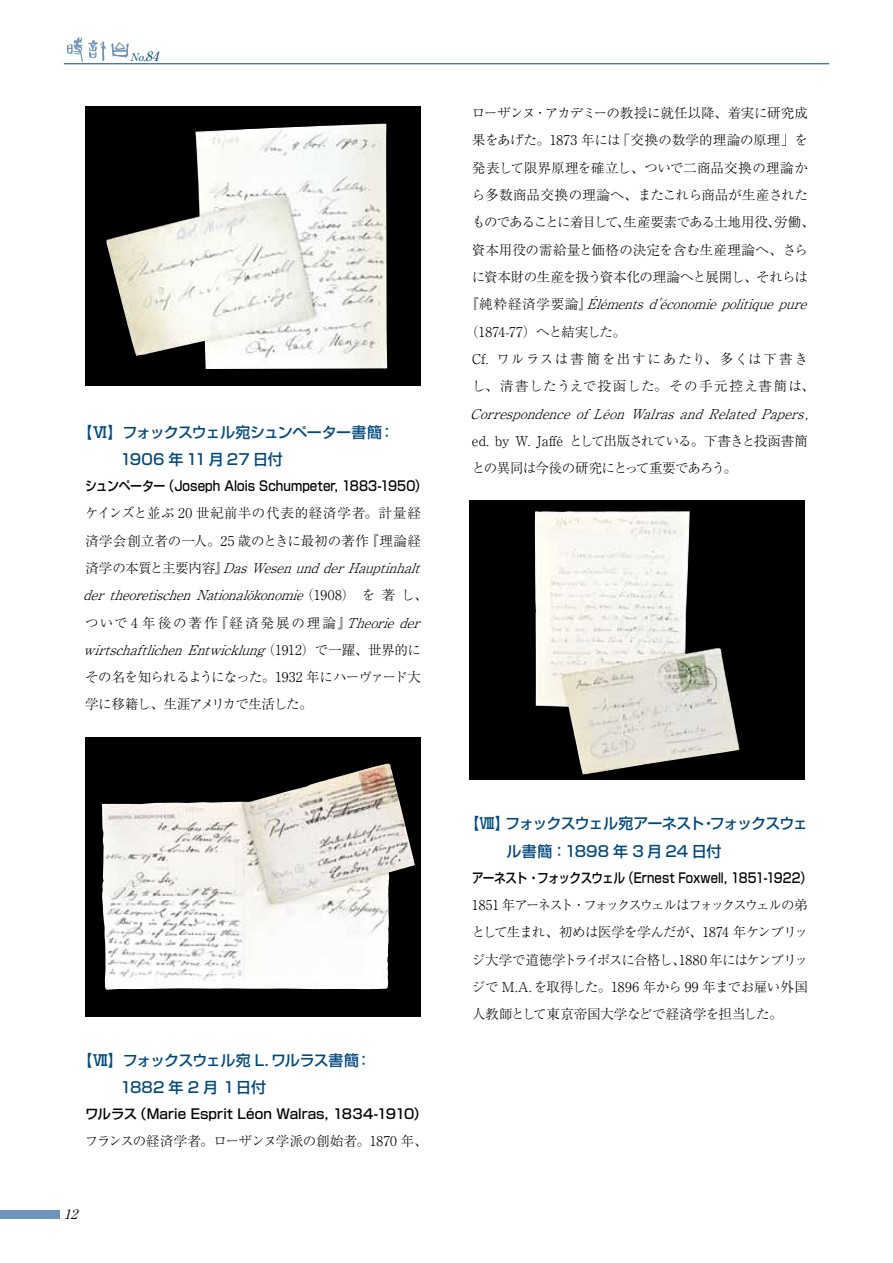
<style>
.page{position:relative;width:893px;height:1263px;background:#fff}
.page>*{position:absolute;margin:0;border:0;box-sizing:border-box;transform-origin:0 0}
.t1{font:500 15px/27.3px "Shin Go Pro";letter-spacing:-.045em;color:#00497e}
.t2{font:300 13.5px/27.3px "Ryumin Pr 6 N";letter-spacing:-.01em;color:#000}
.t3{font:italic 300 13.5px "Ryumin Pr 6 N";color:#000}
.t4{font:500 13.5px "Shin Go Pro";letter-spacing:.005em;color:#000;scale:.88 1}
.t5{font:500 13.5px "Shin Go Pro";letter-spacing:-.02em;color:#000;scale:.86 1}
.t6{font:500 13.5px "Shin Go Pro";letter-spacing:.005em;color:#000}
.t7{font:300 13.5px "Ryumin Pr 6 N";letter-spacing:-.05em;color:#000}
.t8{font:300 13.5px "Ryumin Pr 6 N";letter-spacing:-.045em;color:#000}
.t9{font:300 13.5px "Ryumin Pr 6 N";letter-spacing:-.065em;color:#000}
.t10{font:300 13.5px "Ryumin Pr 6 N";letter-spacing:-.035em;color:#000}
.t11{font:300 13.5px "Ryumin Pr 6 N";letter-spacing:.12em;color:#000}
.t12{font:300 13.5px "Ryumin Pr 6 N";letter-spacing:.085em;color:#000}
.t13{font:italic 13.5px "Ryumin";color:#000}
.t14{font:italic 10.5px "Ryumin";color:#00497e}
.s1{font-size:13.5px}
.s2{font-style:italic}
.s3{font-style:normal}
</style>
<div class="page">
<div style="left:0;top:1210px;width:60px;height:8px;background:#6f94ba"></div>
<hr style="left:64px;top:63px;width:765px;height:1px;background:#00497e">
<svg style="left:67px;top:37px;width:62px;height:25px"></svg>
<svg style="left:85px;top:737px;width:336px;height:280px;background:#21201f"></svg>
<div style="left:469px;top:501px;width:336px;height:279px;background:#000"></div>
<img style="left:102px;top:767px;width:271px;height:223px">
<img style="left:535px;top:511px;width:204px;height:263px">
<div style="left:85px;top:106px;width:336px;height:280px;background:#000"></div>
<img style="left:106px;top:123px;width:281px;height:246px">
<p class="t14" style="left:130px;top:51px;width:34px">No.<span class="s1">84</span></p>
<p class="t1" style="left:85px;top:417px;width:311px;text-indent:-8px">【Ⅵ】フォックスウェル宛シュンペーター書簡：　　 1906 年 11月 27 日付</p>
<p class="t4" style="left:85px;top:475px;width:390px">シュンペーター（Joseph Alois Schumpeter, 1883-1950）</p>
<p class="t2" style="left:83px;top:499px;width:346px">ケインズと並ぶ 20 世紀前半の代表的経済学者。計量経済学会創立者の一人。25 歳のときに最初の著作『理論経済学の本質と主要内容』<span class="s2">DasWesenundderHauptinhalt dertheoretischenNationalökonomie</span>（ 1 9 0 8 ）を著し、ついで 4 年後の著作『経済発展の理論』<span class="s2">Theorieder wirtschaftlichenEntwicklung</span>（ 1 9 1 2 ）で一躍、世界的にその名を知られるようになった。1932 年にハーヴァード大学に移籍し、生涯アメリカで生活した。</p>
<p class="t1" style="left:85px;top:1044px;width:288px;text-indent:-8px">【Ⅶ】フォックスウェル宛 L. ワルラス書簡：　　 1882 年 2 月 1日付</p>
<p class="t6" style="left:85px;top:1103px;width:343px">ワルラス（Marie Esprit Léon Walras, 1834-1910）</p>
<p class="t2" style="left:85px;top:1127px;width:344px">フランスの経済学者。ローザンヌ学派の創始者。1870 年、</p>
<p class="t13" style="left:64px;top:1206px;width:19px">12</p>
<p class="t2" style="left:472px;top:99px;width:337px">ローザンヌ・アカデミーの教授に就任以降、着実に研究成</p>
<p class="t2" style="left:472px;top:126px;width:337px">果をあげた。1873 年には「交換の数学的理論の原理」を</p>
<p class="t2" style="left:472px;top:153px;width:337px">発表して限界原理を確立し、ついで二商品交換の理論か</p>
<p class="t2" style="left:472px;top:181px;width:338px">ら多数商品交換の理論へ、またこれら商品が生産された</p>
<p class="t9" style="left:472px;top:212px;width:344px">ものであることに着目して、生産要素である土地用役、労働、</p>
<p class="t2" style="left:472px;top:235px;width:337px">資本用役の需給量と価格の決定を含む生産理論へ、さら</p>
<p class="t10" style="left:472px;top:266px;width:337px">に資本財の生産を扱う資本化の理論へと展開し、それらは</p>
<p class="t3" style="left:465px;top:294px;width:350px"><span class="s3">『純粋経済学要論』</span>Élémentsd'économiepolitiquepure</p>
<p class="t7" style="left:465px;top:321px;width:162px">（1874-77）へと結実した。</p>
<p class="t11" style="left:472px;top:348px;width:337px">Cf. ワルラスは書簡を出すにあたり、多くは下書き</p>
<p class="t12" style="left:472px;top:376px;width:344px">し、清書したうえで投函した。その手元控え書簡は、</p>
<p class="t3" style="left:470px;top:403px;width:342px">CorrespondenceofLéonWalrasandRelatedPapers <span class="s3">,</span></p>
<p class="t8" style="left:472px;top:430px;width:337px">ed. by W. Jaffé として出版されている。下書きと投函書簡</p>
<p class="t7" style="left:472px;top:457px;width:266px">との異同は今後の研究にとって重要であろう。</p>
<p class="t1" style="left:506px;top:808px;width:303px;text-indent:-42px">【Ⅷ】フォックスウェル宛アーネスト・フォックスウェル書簡：1898 年 3 月 24 日付</p>
<p class="t5" style="left:472px;top:866px;width:397px">アーネスト・フォックスウェル（Ernest Foxwell, 1851-1922）</p>
<p class="t2" style="left:472px;top:890px;width:338px;text-align:justify">1851 年アーネスト・フォックスウェルはフォックスウェルの弟として生まれ、初めは医学を学んだが、1874 年ケンブリッジ大学で道徳学トライポスに合格し、1880 年にはケンブリッジで M.A. を取得した。1896 年から 99 年までお雇い外国人教師として東京帝国大学などで経済学を担当した。</p>
</div>
